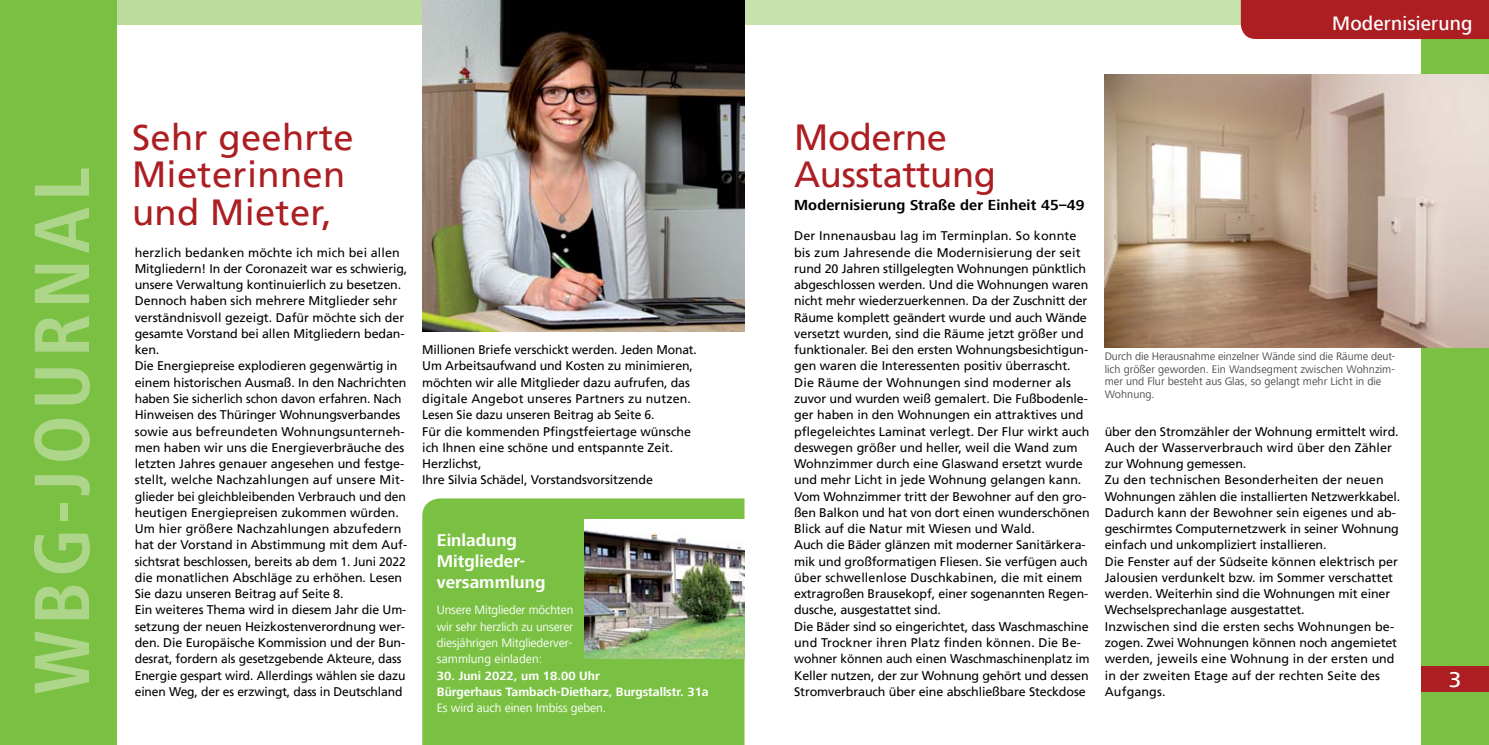
<style>
.page{position:relative;width:1489px;height:745px;background:#fff}
.page>*{position:absolute;margin:0;border:0;box-sizing:border-box;transform-origin:0 0}
.t1{font:700 condensed 81.25px "Frutiger Next LT";letter-spacing:.06em;color:#aed68a}
.t2{font:36.25px/37.5px "Frutiger LT";letter-spacing:.01em;color:#ac1e22}
.t3{font:36.25px/37.5px "Frutiger LT";letter-spacing:-.01em;color:#ac1e22}
.t4{font:500 22.5px "Frutiger Next LT";color:#fff}
.t5{font:500 20px "Frutiger Next LT";letter-spacing:.01em;color:#fff}
.t6{font:700 17.5px/21px "Frutiger Next LT";color:#fff}
.t7{font:700 15px "Frutiger Next LT";letter-spacing:.01em;color:#000}
.t8{font:12.5px/16.2px "Frutiger LT";letter-spacing:-.01em;color:#000}
.t9{font:12.5px/16.2px "Frutiger Next LT";letter-spacing:-.01em;color:#fff;text-align:justify}
.t10{font:700 12.5px/16.2px "Frutiger Next LT";color:#fff}
.t11{font:11.25px/12.5px "Frutiger Next LT";color:#4d4d4f}
</style>
<div class="page">
<div style="left:744px;top:0;width:496px;height:25px;background:#c8e2ae"></div>
<div style="left:1421px;top:39px;width:67px;height:705px;background:#7ac143"></div>
<div style="left:1421px;top:665px;width:67px;height:26px;background:#ac1e22"></div>
<div style="left:117px;top:0;width:627px;height:25px;background:#bbdc9b"></div>
<div style="left:0;top:0;width:117px;height:744px;background:#7ac143"></div>
<img style="left:422px;top:0;width:322px;height:331px">
<div style="left:1240px;top:0;width:248px;height:39px;background:#ac1e22"></div>
<img style="left:1104px;top:74px;width:384px;height:273px">
<div style="left:422px;top:498px;width:322px;height:246px;background:#7ac143"></div>
<img style="left:584px;top:519px;width:160px;height:139px">
<h1 class="t1" style="left:17px;top:694px;width:529px;rotate:-90deg">WBG-JOURNAL</h1>
<h3 class="t5" style="left:1331px;top:12px;width:142px">Modernisierung</h3>
<h2 class="t2" style="left:132px;top:118px;width:223px">Sehr geehrte<br>Mieterinnen und Mieter,</h2>
<h2 class="t3" style="left:794px;top:118px;width:203px">Moderne<br>Ausstattung</h2>
<p class="t7" style="left:794px;top:196px;width:292px">Modernisierung Straße der Einheit 45–49</p>
<p class="t8" style="left:794px;top:228px;width:297px">Der Innenausbau lag im Terminplan. So konnte bis zum Jahresende die Modernisierung der seit rund 20 Jahren stillgelegten Wohnungen pünktlich abgeschlossen werden. Und die Wohnungen waren nicht mehr wiederzuerkennen. Da der Zuschnitt der Räume komplett geändert wurde und auch Wände versetzt wurden, sind die Räume jetzt größer und funktionaler. Bei den ersten Wohnungsbesichtigun&shy;gen waren die Interessenten positiv überrascht.<br>Die Räume der Wohnungen sind moderner als zuvor und wurden weiß gemalert. Die Fußbodenle&shy;ger haben in den Wohnungen ein attraktives und pflegeleichtes Laminat verlegt. Der Flur wirkt auch deswegen größer und heller, weil die Wand zum Wohnzimmer durch eine Glaswand ersetzt wurde und mehr Licht in jede Wohnung gelangen kann.<br>Vom Wohnzimmer tritt der Bewohner auf den gro&shy;ßen Balkon und hat von dort einen wunderschönen Blick auf die Natur mit Wiesen und Wald.<br>Auch die Bäder glänzen mit moderner Sanitärkera&shy;mik und großformatigen Fliesen. Sie verfügen auch über schwellenlose Duschkabinen, die mit einem extragroßen Brausekopf, einer sogenannten Regen&shy;dusche, ausgestattet sind.<br>Die Bäder sind so eingerichtet, dass Waschmaschine und Trockner ihren Platz finden können. Die Be&shy;wohner können auch einen Waschmaschinenplatz im Keller nutzen, der zur Wohnung gehört und dessen Stromverbrauch über eine abschließbare Steckdose</p>
<p class="t8" style="left:135px;top:244px;width:274px">herzlich bedanken möchte ich mich bei allen Mitgliedern! In der Coronazeit war es schwierig, unsere Verwaltung kontinuierlich zu besetzen.<br>Dennoch haben sich mehrere Mitglieder sehr verständnisvoll gezeigt. Dafür möchte sich der gesamte Vorstand bei allen Mitgliedern bedan&shy;ken.<br>Die Energiepreise explodieren gegenwärtig in einem historischen Ausmaß. In den Nachrichten haben Sie sicherlich schon davon erfahren. Nach Hinweisen des Thüringer Wohnungsverbandes sowie aus befreundeten Wohnungsunterneh&shy;men haben wir uns die Energieverbräuche des letzten Jahres genauer angesehen und festge&shy;stellt, welche Nachzahlungen auf unsere Mit&shy;glieder bei gleichbleibenden Verbrauch und den heutigen Energiepreisen zukommen würden.<br>Um hier größere Nachzahlungen abzufedern hat der Vorstand in Abstimmung mit dem Auf&shy;sichtsrat beschlossen, bereits ab dem 1. Juni 2022 die monatlichen Abschläge zu erhöhen. Lesen Sie dazu unseren Beitrag auf Seite 8.<br>Ein weiteres Thema wird in diesem Jahr die Um&shy;setzung der neuen Heizkostenverordnung wer&shy;den. Die Europäische Kommission und der Bun&shy;desrat, fordern als gesetzgebende Akteure, dass Energie gespart wird. Allerdings wählen sie dazu einen Weg, der es erzwingt, dass in Deutschland</p>
<p class="t8" style="left:422px;top:341px;width:276px">Millionen Briefe verschickt werden. Jeden Monat.<br>Um Arbeitsaufwand und Kosten zu minimieren, möchten wir alle Mitglieder dazu aufrufen, das digitale Angebot unseres Partners zu nutzen.<br>Lesen Sie dazu unseren Beitrag ab Seite 6.<br>Für die kommenden Pfingstfeiertage wünsche ich Ihnen eine schöne und entspannte Zeit.<br>Herzlichst,<br>Ihre Silvia Schädel, Vorstandsvorsitzende</p>
<h3 class="t6" style="left:437px;top:529px;width:110px">Einladung<br>Mitglieder&shy;versammlung</h3>
<p class="t9" style="left:437px;top:602px;width:138px">Unsere Mitglieder möchten wir sehr herzlich zu unserer diesjährigen Mitgliederver&shy;sammlung einladen:</p>
<p class="t10" style="left:437px;top:666px;width:273px">30. Juni 2022, um 18.00 Uhr<br>Bürgerhaus Tambach-Dietharz, Burgstallstr. 31a</p>
<p class="t9" style="left:437px;top:699px;width:171px">Es wird auch einen Imbiss geben.</p>
<p class="t11" style="left:1104px;top:350px;width:292px">Durch die Herausnahme einzelner Wände sind die Räume deut&shy;lich größer geworden. Ein Wandsegment zwischen Wohnzim&shy;mer und Flur besteht aus Glas, so gelangt mehr Licht in die Wohnung.</p>
<p class="t8" style="left:1104px;top:423px;width:297px">über den Stromzähler der Wohnung ermittelt wird.<br>Auch der Wasserverbrauch wird über den Zähler zur Wohnung gemessen.<br>Zu den technischen Besonderheiten der neuen Wohnungen zählen die installierten Netzwerkkabel.<br>Dadurch kann der Bewohner sein eigenes und ab&shy;geschirmtes Computernetzwerk in seiner Wohnung einfach und unkompliziert installieren.<br>Die Fenster auf der Südseite können elektrisch per Jalousien verdunkelt bzw. im Sommer verschattet werden. Weiterhin sind die Wohnungen mit einer Wechselsprechanlage ausgestattet.<br>Inzwischen sind die ersten sechs Wohnungen be&shy;zogen. Zwei Wohnungen können noch angemietet werden, jeweils eine Wohnung in der ersten und in der zweiten Etage auf der rechten Seite des Aufgangs.</p>
<h3 class="t4" style="left:1448px;top:667px;width:14px">3</h3>
</div>
